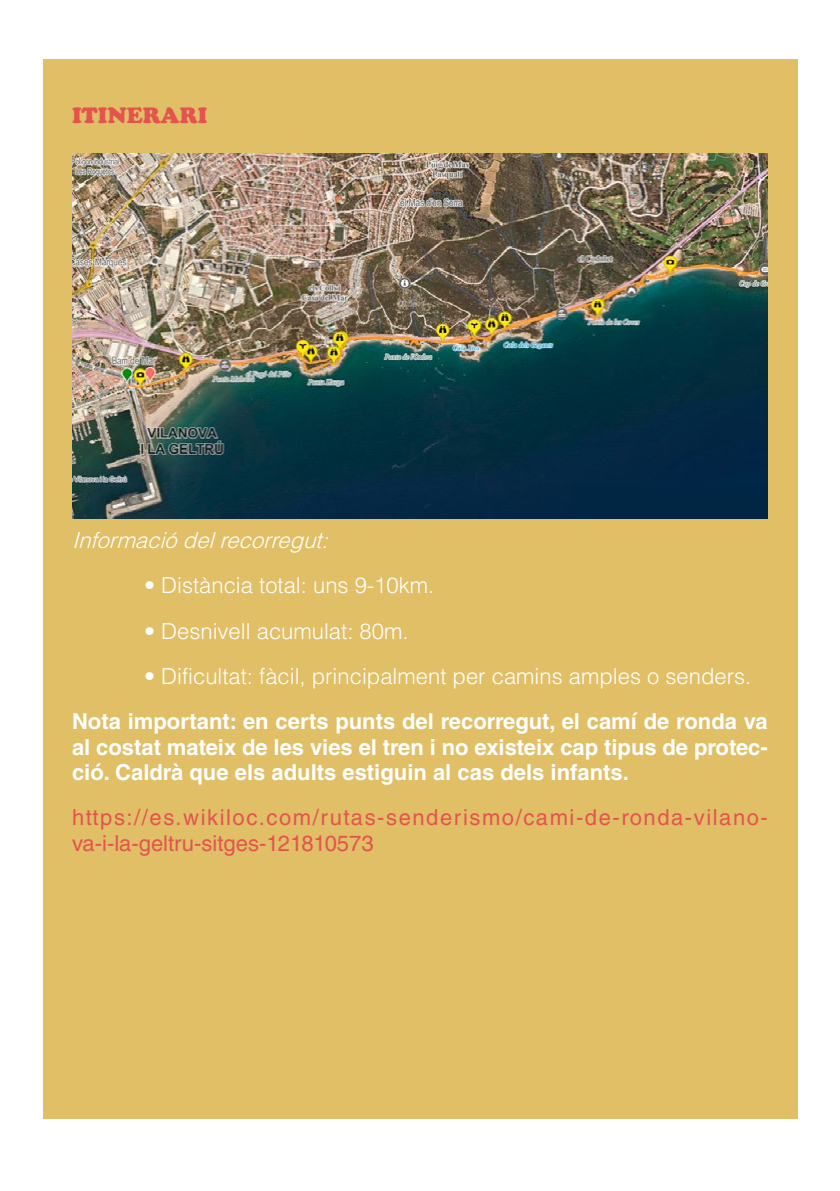
<style>
.page{position:relative;width:840px;height:1191px;background:#fff}
.page>*{position:absolute;margin:0;border:0;box-sizing:border-box;transform-origin:0 0}
.t1{font:700 22px/25.4px "Helvetica LT Std";color:#fff;text-align:justify}
.t2{font:300 22px "Helvetica LT Std";color:#fff}
.t3{font:22px/25.4px "Helvetica LT Std";letter-spacing:.07em;color:#e4544f}
.t4{font:italic 300 22px "Helvetica LT Std";color:#fff}
.t5{font:22px "Cooper Black Std";color:#e4544f}
</style>
<div class="page">
<div style="left:43px;top:60px;width:754px;height:1059px;background:#e0bf67"></div>
<img style="left:72px;top:153px;width:695px;height:365px">
<p class="t5" style="left:72px;top:102px;width:137px">ITINERARI</p>
<p class="t4" style="left:72px;top:526px;width:264px">Informaciódelrecorregut:</p>
<p class="t2" style="left:144px;top:572px;width:291px">• Distància total: uns 9-10km.</p>
<p class="t2" style="left:144px;top:617px;width:266px">• Desnivell acumulat: 80m.</p>
<p class="t2" style="left:144px;top:662px;width:608px">• Dificultat: fàcil, principalment per camins amples o senders.</p>
<p class="t1" style="left:72px;top:708px;width:697px">Nota important: en certs punts del recorregut, el camí de ronda va al costat mateix de les vies el tren i no existeix cap tipus de protec&shy;ció. Caldrà que els adults estiguin al cas dels infants.</p>
<p class="t3" style="left:72px;top:805px;width:697px">https://es.wikiloc.com/rutas-senderismo/cami-de-ronda-vilano&shy;va-i-la-geltru-sitges-121810573</p>
</div>
